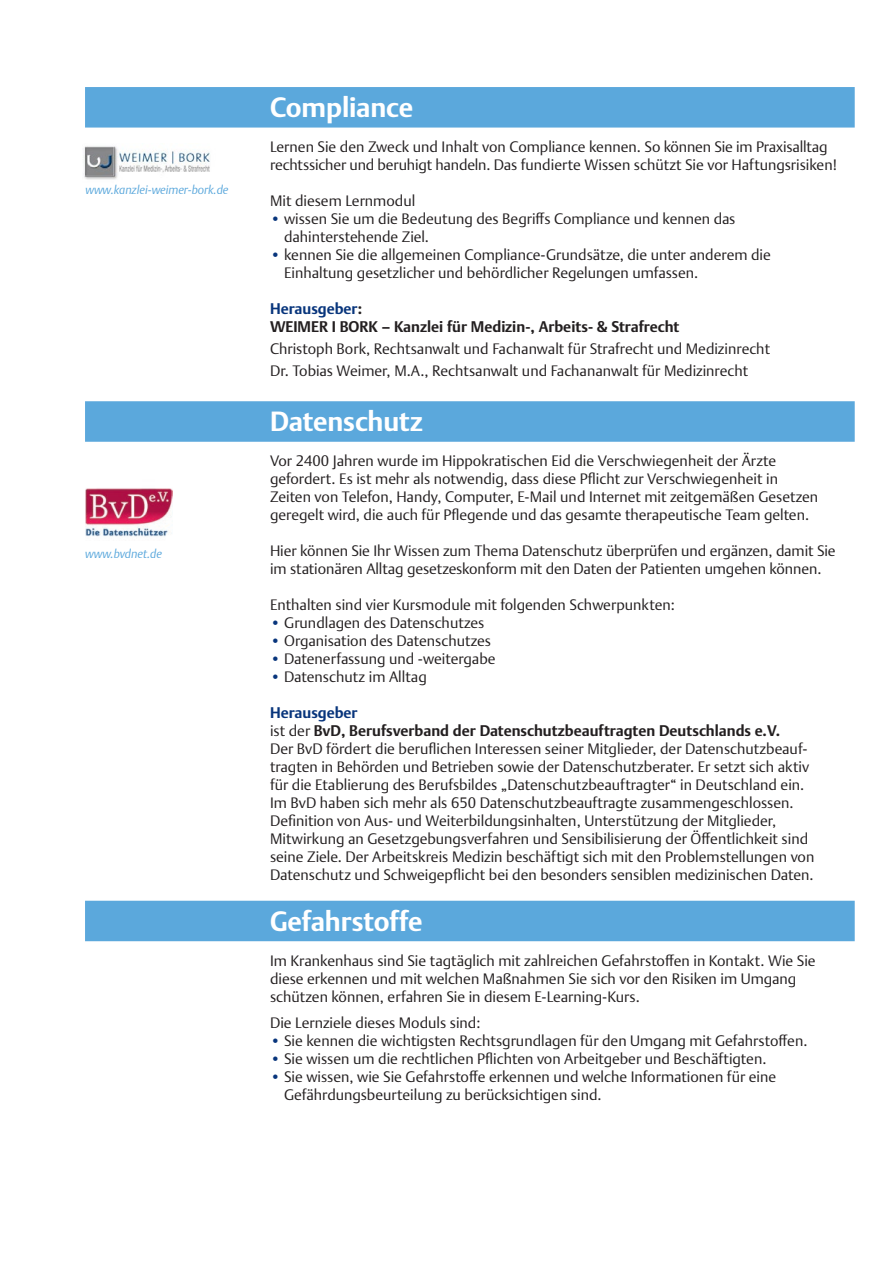
<style>
.page{position:relative;width:893px;height:1263px;background:#fff}
.page>*{position:absolute;margin:0;border:0;box-sizing:border-box;transform-origin:0 0}
.t1{font:700 27px "Thieme Argo 2011";letter-spacing:-.005em;color:#fff}
.t2{font:300 15px/18px "Thieme Argo 2011";color:#231f20}
.t3{font:700 15px/18px "Thieme Argo 2011";color:#231f20}
.t4{font:italic 300 12px "Thieme Argo 2011";color:#5ba8dc}
.s1{color:#08357c}
.s2{font-weight:700;color:#08357c}
.s3{font-weight:700}
</style>
<div class="page">
<div style="left:85px;top:87px;width:770px;height:41px;background:#5ba8dc"></div>
<div style="left:85px;top:401px;width:770px;height:41px;background:#5ba8dc"></div>
<div style="left:85px;top:901px;width:770px;height:40px;background:#5ba8dc"></div>
<img style="left:85px;top:488px;width:87px;height:49px">
<img style="left:84px;top:146px;width:126px;height:34px">
<p class="t4" style="left:85px;top:182px;width:145px">www.kanzlei-weimer-bork.de</p>
<p class="t4" style="left:85px;top:546px;width:78px">www.bvdnet.de</p>
<h1 class="t1" style="left:270px;top:89px;width:145px">Compliance</h1>
<p class="t2" style="left:270px;top:137px;width:569px">Lernen Sie den Zweck und Inhalt von Compliance kennen. So können Sie im Praxisalltag rechtssicher und beruhigt handeln. Das fundierte Wissen schützt Sie vor Haftungsrisiken!</p>
<p class="t2" style="left:270px;top:191px;width:147px">Mit diesem Lernmodul</p>
<p class="t2" style="left:284px;top:209px;width:453px;text-indent:-14px"><span class="s1">•</span> wissen Sie um die Bedeutung des Begriffs Compliance und kennen das dahinterstehende Ziel.</p>
<p class="t2" style="left:284px;top:245px;width:488px;text-indent:-14px"><span class="s1">•</span> kennen Sie die allgemeinen Compliance-Grundsätze, die unter anderem die<br>Einhaltung gesetzlicher und behördlicher Regelungen umfassen.</p>
<p class="t3" style="left:270px;top:299px;width:411px"><span class="s1">Herausgeber</span>:<br>WEIMER I BORK – Kanzlei für Medizin-, Arbeits- &amp; Strafrecht</p>
<p class="t2" style="left:270px;top:337px;width:502px;line-height:22.2px">Christoph Bork, Rechtsanwalt und Fachanwalt für Strafrecht und Medizinrecht<br>Dr. Tobias Weimer, M.A., Rechtsanwalt und Fachananwalt für Medizinrecht</p>
<h1 class="t1" style="left:270px;top:403px;width:154px">Datenschutz</h1>
<p class="t2" style="left:270px;top:451px;width:550px">Vor 2400 Jahren wurde im Hippokratischen Eid die Verschwiegenheit der Ärzte gefordert. Es ist mehr als notwendig, dass diese Pflicht zur Verschwiegenheit in Zeiten von Telefon, Handy, Computer, E-Mail und Internet mit zeitgemäßen Gesetzen geregelt wird, die auch für Pflegende und das gesamte therapeutische Team gelten.</p>
<p class="t2" style="left:270px;top:541px;width:567px">Hier können Sie Ihr Wissen zum Thema Datenschutz überprüfen und ergänzen, damit Sie im stationären Alltag gesetzeskonform mit den Daten der Patienten umgehen können.</p>
<p class="t2" style="left:270px;top:595px;width:406px">Enthalten sind vier Kursmodule mit folgenden Schwerpunkten:</p>
<p class="t2" style="left:270px;top:613px;width:216px"><span class="s1">•</span> Grundlagen des Datenschutzes</p>
<p class="t2" style="left:270px;top:631px;width:223px"><span class="s1">•</span> Organisation des Datenschutzes</p>
<p class="t2" style="left:270px;top:649px;width:227px"><span class="s1">•</span> Datenerfassung und -weitergabe</p>
<p class="t2" style="left:270px;top:667px;width:158px"><span class="s1">•</span> Datenschutz im Alltag</p>
<p class="t2" style="left:270px;top:703px;width:546px"><span class="s2">Herausgeber<br></span>ist der <span class="s3">BvD, Berufsverband der Datenschutzbeauftragten Deutschlands e.V.<br></span>Der BvD fördert die beruflichen Interessen seiner Mitglieder, der Datenschutzbeauf&shy;tragten in Behörden und Betrieben sowie der Datenschutzberater. Er setzt sich aktiv für die Etablierung des Berufsbildes „Datenschutzbeauftragter“ in Deutschland ein.<br>Im BvD haben sich mehr als 650 Datenschutzbeauftragte zusammengeschlossen.<br>Definition von Aus- und Weiterbildungsinhalten, Unterstützung der Mitglieder, Mitwirkung an Gesetzgebungsverfahren und Sensibilisierung der Öffentlichkeit sind seine Ziele. Der Arbeitskreis Medizin beschäftigt sich mit den Problemstellungen von Datenschutz und Schweigepflicht bei den besonders sensiblen medizinischen Daten.</p>
<h1 class="t1" style="left:270px;top:903px;width:154px">Gefahrstoffe</h1>
<p class="t2" style="left:270px;top:951px;width:547px">Im Krankenhaus sind Sie tagtäglich mit zahlreichen Gefahrstoffen in Kontakt. Wie Sie diese erkennen und mit welchen Maßnahmen Sie sich vor den Risiken im Umgang schützen können, erfahren Sie in diesem E-Learning-Kurs.</p>
<p class="t2" style="left:270px;top:1013px;width:212px">Die Lernziele dieses Moduls sind:</p>
<p class="t2" style="left:270px;top:1031px;width:539px"><span class="s1">•</span> Sie kennen die wichtigsten Rechtsgrundlagen für den Umgang mit Gefahrstoffen.</p>
<p class="t2" style="left:270px;top:1049px;width:498px"><span class="s1">•</span> Sie wissen um die rechtlichen Pflichten von Arbeitgeber und Beschäftigten.</p>
<p class="t2" style="left:284px;top:1067px;width:494px;text-indent:-14px"><span class="s1">•</span> Sie wissen, wie Sie Gefahrstoffe erkennen und welche Informationen für eine<br>Gefährdungsbeurteilung zu berücksichtigen sind.</p>
</div>
